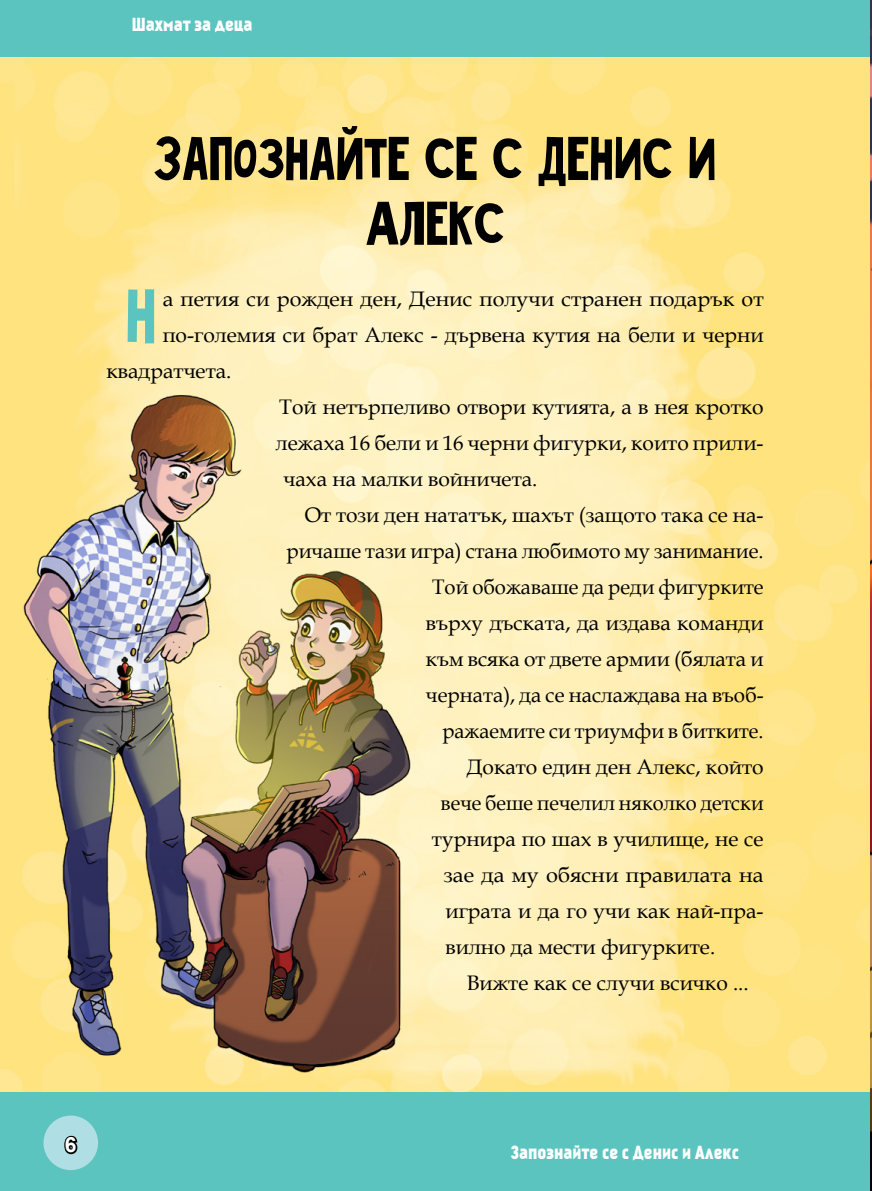
<style>
.page{position:relative;width:872px;height:1191px;background:#fff}
.page>*{position:absolute;margin:0;border:0;box-sizing:border-box;transform-origin:0 0}
.t1{font:66px "Firenight";color:#5bc4bf}
.t2{font:54px/64.8px "Firenight";color:#000;text-align:center}
.t3{font:21px "Book Antiqua";color:#000}
.t4{font:21px "Book Antiqua";color:#000;scale:.96 1}
.t5{font:21px "Book Antiqua";color:#000;scale:.95 1}
.t6{font:700 21px "Arial";color:#fff}
.t7{font:18px "Kankin";color:#fff}
</style>
<div class="page">
<div style="left:0;top:1091px;width:872px;height:100px;background:#5bc4bf"></div>
<div style="left:43px;top:1115px;width:55px;height:55px;background:#afdfe4;border-radius:50%"></div>
<svg style="left:64px;top:1135px;width:14px;height:20px"></svg>
<div style="left:0;top:0;width:872px;height:57px;background:#5bc4bf"></div>
<img style="left:870px;top:0;width:2px;height:1191px">
<img style="left:16px;top:373px;width:397px;height:703px">
<p class="t7" style="left:132px;top:14px;width:122px">Шахмат за деца</p>
<h2 class="t2" style="left:154px;top:124px;width:564px">Запознайте се с Денис и<br>Алекс</h2>
<h1 class="t1" style="left:126px;top:276px;width:32px">Н</h1>
<p class="t3" style="left:163px;top:284px;width:602px">а петия си рожден ден, Денис получи странен подарък от</p>
<p class="t3" style="left:163px;top:320px;width:602px">по-големия си брат Алекс - дървена кутия на бели и черни</p>
<p class="t3" style="left:106px;top:356px;width:127px">квадратчета.</p>
<p class="t3" style="left:279px;top:392px;width:486px">Той нетърпеливо отвори кутията, а в нея кротко</p>
<p class="t3" style="left:276px;top:428px;width:489px">лежаха 16 бели и 16 черни фигурки, които прили-</p>
<p class="t3" style="left:283px;top:464px;width:256px">чаха на малки войничета.</p>
<p class="t3" style="left:305px;top:500px;width:460px">От този ден нататък, шахът (защото така се на-</p>
<p class="t3" style="left:286px;top:536px;width:479px">ричаше тази игра) стана любимото му занимание.</p>
<p class="t4" style="left:432px;top:572px;width:347px">Той обожаваше да реди фигурките</p>
<p class="t3" style="left:426px;top:608px;width:339px">върху дъската, да издава команди</p>
<p class="t3" style="left:426px;top:644px;width:339px">към всяка от двете армии (бялата и</p>
<p class="t3" style="left:426px;top:680px;width:339px">черната), да се наслаждава на въоб-</p>
<p class="t4" style="left:442px;top:716px;width:336px">ражаемите си триумфи в битките.</p>
<p class="t3" style="left:467px;top:752px;width:298px">Докато един ден Алекс, който</p>
<p class="t5" style="left:441px;top:788px;width:341px">вече беше печелил няколко детски</p>
<p class="t3" style="left:432px;top:824px;width:333px">турнира по шах в училище, не се</p>
<p class="t3" style="left:444px;top:860px;width:321px">зае да му обясни правилата на</p>
<p class="t3" style="left:445px;top:896px;width:320px">играта и да го учи как най-пра-</p>
<p class="t3" style="left:445px;top:932px;width:271px">вилно да мести фигурките.</p>
<p class="t3" style="left:467px;top:968px;width:283px">Вижте как се случи всичко ...</p>
<p class="t6" style="left:65px;top:1131px;width:13px">6</p>
<p class="t7" style="left:511px;top:1141px;width:230px">Запознайте се с Денис и Алекс</p>
</div>
